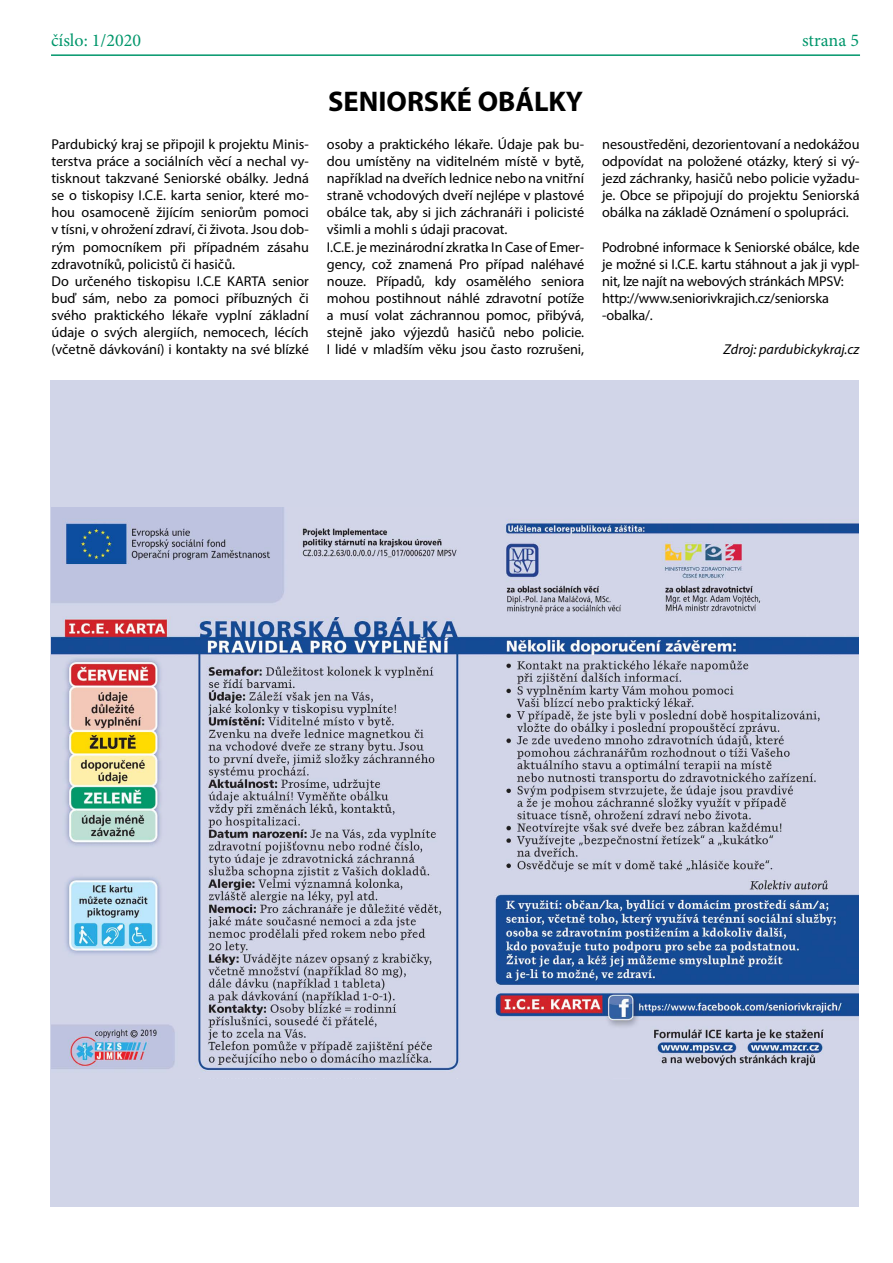
<style>
.page{position:relative;width:893px;height:1263px;background:#fff}
.page>*{position:absolute;margin:0;border:0;box-sizing:border-box;transform-origin:0 0}
.t1{font:700 28.5px "Myriad Pro";color:#000}
.t2{font:18px "Minion Pro";color:#00966b}
.t3{font:14.25px/17.1px "Myriad Pro";color:#000}
.t4{font:italic 14.25px "Myriad Pro";color:#000}
</style>
<div class="page">
<hr style="left:51px;top:54px;width:809px;height:2px;background:#00966b">
<div style="left:51px;top:380px;width:808px;height:826px;background:#d1d5e8"></div>
<img style="left:51px;top:508px;width:807px;height:564px">
<p class="t2" style="left:51px;top:29px;width:91px">číslo: 1/2020</p>
<p class="t2" style="left:802px;top:29px;width:58px">strana 5</p>
<h1 class="t1" style="left:328px;top:82px;width:256px">SENIORSKÉ OBÁLKY</h1>
<p class="t3" style="left:52px;top:135px;width:259px">Pardubický kraj se připojil k projektu Minis&shy;terstva práce a sociálních věcí a nechal vy&shy;tisknout takzvané Seniorské obálky. Jedná se o tiskopisy I.C.E. karta senior, které mo&shy;hou osamoceně žijícím seniorům pomoci v tísni, v ohrožení zdraví, či života. Jsou dob&shy;rým pomocníkem při případném zásahu zdravotníků, policistů či hasičů.<br>Do určeného tiskopisu I.C.E KARTA senior buď sám, nebo za pomoci příbuzných či svého praktického lékaře vyplní základní údaje o svých alergiích, nemocech, lécích (včetně dávkování) i kontakty na své blízké</p>
<p class="t3" style="left:327px;top:135px;width:259px">osoby a praktického lékaře. Údaje pak bu&shy;dou umístěny na viditelném místě v bytě, například na dveřích lednice nebo na vnitřní straně vchodových dveří nejlépe v plastové obálce tak, aby si jich záchranáři i policisté všimli a mohli s údaji pracovat.<br>I.C.E. je mezinárodní zkratka In Case of Emer&shy;gency, což znamená Pro případ naléhavé nouze. Případů, kdy osamělého seniora mohou postihnout náhlé zdravotní potíže a musí volat záchrannou pomoc, přibývá, stejně jako výjezdů hasičů nebo policie.<br>I lidé v mladším věku jsou často rozrušeni,</p>
<p class="t3" style="left:602px;top:135px;width:259px;text-align:justify">nesoustředěni, dezorientovaní a nedokážou odpovídat na položené otázky, který si vý&shy;jezd záchranky, hasičů nebo policie vyžadu&shy;je. Obce se připojují do projektu Seniorská obálka na základě Oznámení o spolupráci.</p>
<p class="t3" style="left:602px;top:238px;width:259px">Podrobné informace k Seniorské obálce, kde je možné si I.C.E. kartu stáhnout a jak ji vypl&shy;nit, lze najít na webových stránkách MPSV: http://www.seniorivkrajich.cz/seniorska -obalka/.</p>
<p class="t4" style="left:724px;top:341px;width:137px">Zdroj: pardubickykraj.cz</p>
</div>
